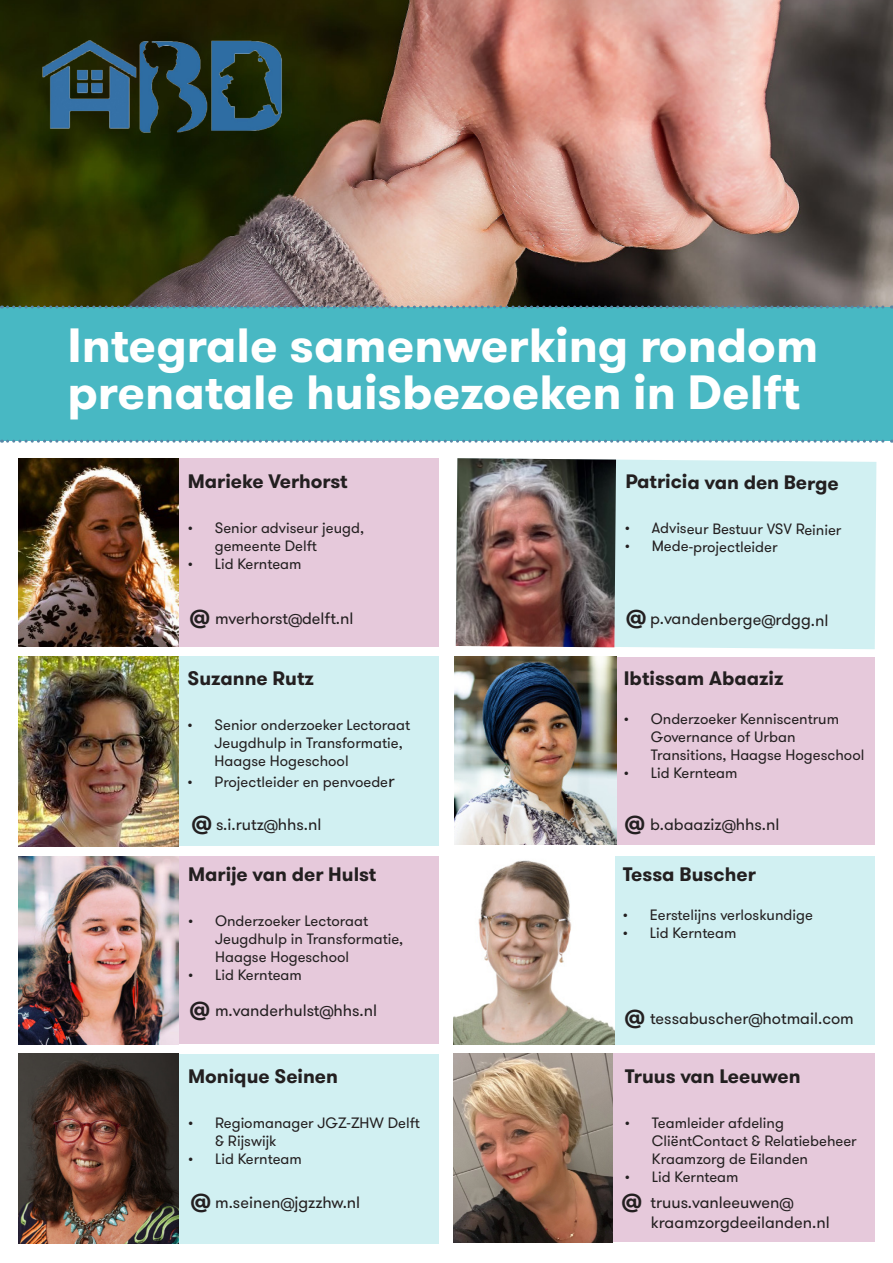
<style>
.page{position:relative;width:893px;height:1263px;background:#fff}
.page>*{position:absolute;margin:0;border:0;box-sizing:border-box;transform-origin:0 0}
.t1{font:700 48px/46.5px "GT Walsheim Pro";color:#fff}
.Naam_in_blok{font:700 19.5px "GT Walsheim Pro";color:#231f20}
.t2{font:16.5px/19.8px "GT Walsheim Pro";color:#231f20}
.t3{font:15px/18px "GT Walsheim Pro";color:#231f20}
.s1{font-weight:700;font-size:22.5px}
.s2{font-size:18px}
</style>
<div class="page">
<div style="left:19px;top:657px;width:420px;height:189px;background:#d1f0f2"></div>
<div style="left:577px;top:459px;width:299px;height:190px;background:#d1f0f2"></div>
<img style="left:456px;top:458px;width:160px;height:189px">
<div style="left:454px;top:657px;width:420px;height:187px;background:#e6c9db"></div>
<img style="left:454px;top:657px;width:162px;height:187px">
<div style="left:19px;top:856px;width:420px;height:188px;background:#e6c9db"></div>
<img style="left:19px;top:856px;width:159px;height:188px">
<img style="left:19px;top:657px;width:159px;height:189px">
<div style="left:454px;top:856px;width:420px;height:189px;background:#d1f0f2"></div>
<div style="left:19px;top:458px;width:420px;height:189px;background:#e6c9db"></div>
<img style="left:19px;top:458px;width:159px;height:189px">
<div style="left:19px;top:1054px;width:420px;height:189px;background:#d1f0f2"></div>
<img style="left:19px;top:1054px;width:159px;height:189px">
<div style="left:454px;top:1054px;width:420px;height:188px;background:#e6c9db"></div>
<img style="left:453px;top:1054px;width:160px;height:188px">
<img style="left:453px;top:856px;width:162px;height:188px">
<img style="left:0;top:0;width:893px;height:307px">
<div style="left:0;top:307px;width:893px;height:133px;background:#48b8c3"></div>
<svg style="left:2px;top:305px;width:890px;height:3px"></svg>
<img style="left:20px;top:26px;width:278px;height:123px">
<svg style="left:2px;top:440px;width:890px;height:3px"></svg>
<p class="t1" style="left:67px;top:323px;width:752px">Integrale samenwerking rondom prenatale huisbezoeken in Delft</p>
<p class="Naam_in_blok" style="left:188px;top:468px;width:161px">Marieke Verhorst</p>
<p class="t3" style="left:215px;top:519px;width:151px;text-indent:-27px">• Senior adviseur jeugd, gemeente Delft</p>
<p class="t3" style="left:188px;top:555px;width:115px">• Lid Kernteam</p>
<p class="t2" style="left:190px;top:609px;width:165px"><span class="s1">@</span> mverhorst@delft.nl</p>
<p class="Naam_in_blok" style="left:188px;top:665px;width:128px">Suzanne Rutz</p>
<p class="t3" style="left:215px;top:716px;width:197px;text-indent:-27px">• Senior onderzoeker Lectoraat<br>Jeugdhulp in Transformatie,<br>Haagse Hogeschool</p>
<p class="t3" style="left:188px;top:773px;width:209px">• Projectleider en penvoede<span class="s2">r</span></p>
<p class="t2" style="left:192px;top:814px;width:131px"><span class="s1">@</span> s.i.rutz@hhs.nl</p>
<p class="Naam_in_blok" style="left:188px;top:861px;width:190px">Marije van der Hulst</p>
<p class="t3" style="left:215px;top:912px;width:190px;text-indent:-27px">• Onderzoeker Lectoraat<br>Jeugdhulp in Transformatie,<br>Haagse Hogeschool</p>
<p class="t3" style="left:188px;top:966px;width:115px">• Lid Kernteam</p>
<p class="t2" style="left:190px;top:1001px;width:189px"><span class="s1">@</span> m.vanderhulst@hhs.nl</p>
<p class="Naam_in_blok" style="left:188px;top:1064px;width:151px">Monique Seinen</p>
<p class="t3" style="left:215px;top:1114px;width:206px;text-indent:-27px">• Regiomanager JGZ-ZHW Delft &amp; Rijswijk</p>
<p class="t3" style="left:188px;top:1150px;width:115px">• Lid Kernteam</p>
<p class="t2" style="left:191px;top:1192px;width:171px"><span class="s1">@</span> m.seinen@jgzzhw.nl</p>
<p class="Naam_in_blok" style="left:625px;top:469px;width:215px">Patricia van den Berge</p>
<p class="t3" style="left:625px;top:518px;width:218px;rotate:1deg">• Adviseur Bestuur VSV Reinier</p>
<p class="t3" style="left:625px;top:536px;width:154px;rotate:1deg">• Mede-projectleider</p>
<p class="t2" style="left:626px;top:608px;width:204px;rotate:1deg"><span class="s1">@</span> p.vandenberge@rdgg.nl</p>
<p class="Naam_in_blok" style="left:624px;top:665px;width:161px">Ibtissam Abaaziz</p>
<p class="t3" style="left:651px;top:710px;width:215px;text-indent:-27px">• Onderzoeker Kenniscentrum<br>Governance of Urban<br>Transitions, Haagse Hogeschool</p>
<p class="t3" style="left:624px;top:764px;width:115px">• Lid Kernteam</p>
<p class="t2" style="left:625px;top:814px;width:156px"><span class="s1">@</span> b.abaaziz@hhs.nl</p>
<p class="Naam_in_blok" style="left:623px;top:861px;width:135px">Tessa Buscher</p>
<p class="t3" style="left:623px;top:906px;width:192px">• Eerstelijns verloskundige</p>
<p class="t3" style="left:623px;top:924px;width:115px">• Lid Kernteam</p>
<p class="t2" style="left:625px;top:1009px;width:230px"><span class="s1">@</span> tessabuscher@hotmail.com</p>
<p class="Naam_in_blok" style="left:625px;top:1064px;width:177px">Truus van Leeuwen</p>
<p class="t3" style="left:652px;top:1114px;width:206px;text-indent:-27px">• Teamleider afdeling<br>CliëntContact &amp; Relatiebeheer<br>Kraamzorg de Eilanden</p>
<p class="t3" style="left:625px;top:1168px;width:115px">• Lid Kernteam</p>
<p class="t2" style="left:651px;top:1192px;width:180px;text-indent:-29px"><span class="s1">@</span> truus.vanleeuwen@ kraamzorgdeeilanden.nl</p>
</div>
